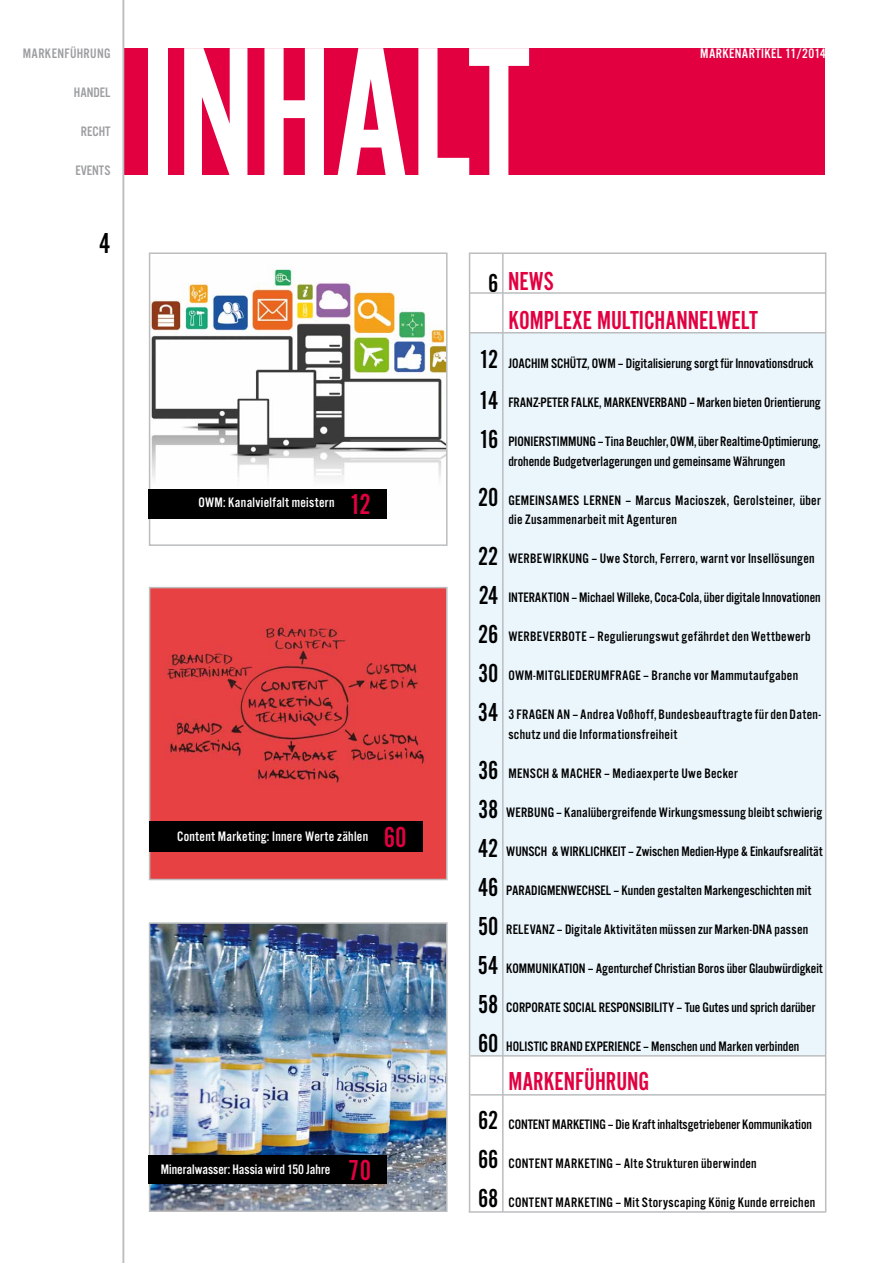
<style>
.page{position:relative;width:893px;height:1263px;background:#fff}
.page>*{position:absolute;margin:0;border:0;box-sizing:border-box;transform-origin:0 0}
.t1{font:191.1px "Alternate Got No 2 D";color:#fff}
.t2{font:30px "Alternate Got No 2 D";color:#000}
.t3{font:27px "Alternate Got No 2 D";color:#e20040}
.t4{font:27px/39px "Alternate Got No 2 D";color:#000;text-align:justify}
.t5{font:14.25px/19.5px "Alternate Got No 3 D";letter-spacing:.01em;color:#000}
.t6{font:14.25px "Alternate Got No 3 D";letter-spacing:.03em;color:#000}
.t7{font:14.25px "Alternate Got No 3 D";letter-spacing:.02em;color:#fff}
.t8{font:14.25px "Alternate Got No 3 D";color:#fff}
.t9{font:14.25px "Alternate Got No 3 D";letter-spacing:.01em;color:#9c9e9f}
.s1{color:#000}
.s2{font-family:"Alternate Got No 2 D";font-size:30px;color:#e20040}
</style>
<div class="page">
<div style="left:123px;top:48px;width:702px;height:127px;background:#e20040"></div>
<div style="left:469px;top:333px;width:356px;height:722px;background:#ebf6fc"></div>
<img style="left:152px;top:925px;width:293px;height:284px">
<div style="left:149px;top:922px;width:299px;height:290px;border:2px solid #bbbdbe"></div>
<img style="left:152px;top:269px;width:293px;height:212px">
<div style="left:149px;top:252px;width:299px;height:294px;border:2px solid #bbbdbe"></div>
<img style="left:152px;top:590px;width:293px;height:287px">
<div style="left:149px;top:587px;width:299px;height:293px;border:2px solid #bbbdbe"></div>
<div style="left:149px;top:489px;width:238px;height:30px;background:#000"></div>
<hr style="left:470px;top:292px;width:356px;height:2px;background:#bbbdbe">
<hr style="left:470px;top:332px;width:356px;height:1px;background:#bbbdbe">
<hr style="left:470px;top:1094px;width:356px;height:1px;background:#bbbdbe">
<hr style="left:470px;top:1055px;width:356px;height:1px;background:#bbbdbe">
<hr style="left:469px;top:1211px;width:356px;height:2px;background:#bbbdbe">
<hr style="left:469px;top:252px;width:357px;height:2px;background:#bbbdbe">
<hr style="left:469px;top:253px;width:1px;height:959px;background:#bbbdbe">
<hr style="left:502px;top:253px;width:2px;height:959px;background:#bbbdbe">
<div style="left:149px;top:1155px;width:238px;height:29px;background:#000"></div>
<div style="left:149px;top:821px;width:273px;height:31px;background:#000"></div>
<hr style="left:123px;top:0;width:1px;height:1263px;background:#bbbdbe">
<hr style="left:825px;top:252px;width:1px;height:960px;background:#bbbdbe">
<p class="t9" style="left:23px;top:46px;width:89px">MARKENFÜHRUNG</p>
<p class="t9" style="left:74px;top:85px;width:38px">HANDEL</p>
<p class="t9" style="left:81px;top:124px;width:31px">RECHT</p>
<p class="t9" style="left:75px;top:163px;width:37px">EVENTS</p>
<h2 class="t2" style="left:99px;top:227px;width:13px">4</h2>
<h1 class="t1" style="left:139px;top:14px;width:392px">INHALT</h1>
<h3 class="t3" style="left:488px;top:267px;width:67px"><span class="s1">6</span> NEWS</h3>
<p class="t7" style="left:700px;top:46px;width:8px">markenart</p>
<p class="t7" style="left:761px;top:46px;width:66px">ikel 11/2014</p>
<p class="t7" style="left:198px;top:495px;width:174px">OWM: Kanalvielfalt meistern <span class="s2">12</span></p>
<p class="t7" style="left:177px;top:829px;width:231px">Content Marketing: Innere Werte zählen <span class="s2">60</span></p>
<p class="t8" style="left:161px;top:1162px;width:212px">Mineralwasser: Hassia wird 150 Jahre <span class="s2">70</span></p>
<h3 class="t4" style="left:479px;top:339px;width:21px;line-height:39.8px">12<br>14<br>16</h3>
<h3 class="t4" style="left:478px;top:468px;width:22px;line-height:58.5px">20<br>22</h3>
<h3 class="t4" style="left:478px;top:575px;width:22px">24<br>26<br>30<br>34</h3>
<h3 class="t4" style="left:478px;top:751px;width:22px">36<br>38<br>42<br>46<br>50<br>54<br>58<br>60</h3>
<h3 class="t4" style="left:478px;top:1100px;width:22px">62<br>66<br>68</h3>
<h3 class="t3" style="left:508px;top:306px;width:251px">KOMPLEXE MULTICHANNELWELT</h3>
<p class="t5" style="left:508px;top:354px;width:307px">JOACHIM SCHÜTZ, OWM – Digitalisierung sorgt für Innovationsdruck</p>
<p class="t5" style="left:508px;top:393px;width:314px">FRANZ-PETER FALKE, MARKENVERBAND – Marken bieten Orientierung</p>
<p class="t5" style="left:508px;top:432px;width:314px">PIONIERSTIMMUNG – Tina Beuchler, OWM, über Realtime-Optimierung, drohende Budgetverlagerungen und gemeinsame Währungen</p>
<p class="t5" style="left:508px;top:490px;width:314px">GEMEINSAMES LERNEN – Marcus Macioszek, Gerolsteiner, über die Zusammenarbeit mit Agenturen</p>
<p class="t5" style="left:508px;top:549px;width:308px">WERBEWIRKUNG – Uwe Storch, Ferrero, warnt vor Insellösungen</p>
<p class="t5" style="left:508px;top:588px;width:314px">INTERAKTION – Michael Willeke, Coca-Cola, über digitale Innovationen</p>
<p class="t6" style="left:508px;top:629px;width:304px">WERBEVERBOTE – Regulierungswut gefährdet den Wettbewerb</p>
<p class="t5" style="left:508px;top:666px;width:291px">OWM-MITGLIEDERUMFRAGE – Branche vor Mammutaufgaben</p>
<p class="t5" style="left:508px;top:705px;width:314px">3 FRAGEN AN – Andrea Voßhoff, Bundesbeauftragte für den Daten&shy;schutz und die Informationsfreiheit</p>
<p class="t5" style="left:508px;top:763px;width:231px">MENSCH &amp; MACHER – Mediaexperte Uwe Becker</p>
<p class="t5" style="left:506px;top:802px;width:318px">WERBUNG – Kanalübergreifende Wirkungsmessung bleibt schwierig</p>
<p class="t5" style="left:506px;top:841px;width:318px">WUNSCH &amp; WIRKLICHKEIT – Zwischen Medien-Hype &amp; Einkaufsrealität</p>
<p class="t5" style="left:506px;top:880px;width:307px">PARADIGMENWECHSEL – Kunden gestalten Markengeschichten mit</p>
<p class="t5" style="left:506px;top:919px;width:303px">RELEVANZ – Digitale Aktivitäten müssen zur Marken-DNA passen</p>
<p class="t5" style="left:506px;top:958px;width:318px">KOMMUNIKATION – Agenturchef Christian Boros über Glaubwürdigkeit</p>
<p class="t5" style="left:506px;top:997px;width:311px">CORPORATE SOCIAL RESPONSIBILITY – Tue Gutes und sprich darüber</p>
<p class="t5" style="left:506px;top:1036px;width:295px">HOLISTIC BRAND EXPERIENCE – Menschen und Marken verbinden</p>
<h3 class="t3" style="left:508px;top:1067px;width:143px">MARKENFÜHRUNG</h3>
<p class="t5" style="left:508px;top:1114px;width:305px">CONTENT MARKETING – Die Kraft inhaltsgetriebener Kommunikation</p>
<p class="t6" style="left:508px;top:1156px;width:250px">CONTENT MARKETING – Alte Strukturen überwinden</p>
<p class="t5" style="left:508px;top:1192px;width:308px">CONTENT MARKETING – Mit Storyscaping König Kunde erreichen</p>
</div>
